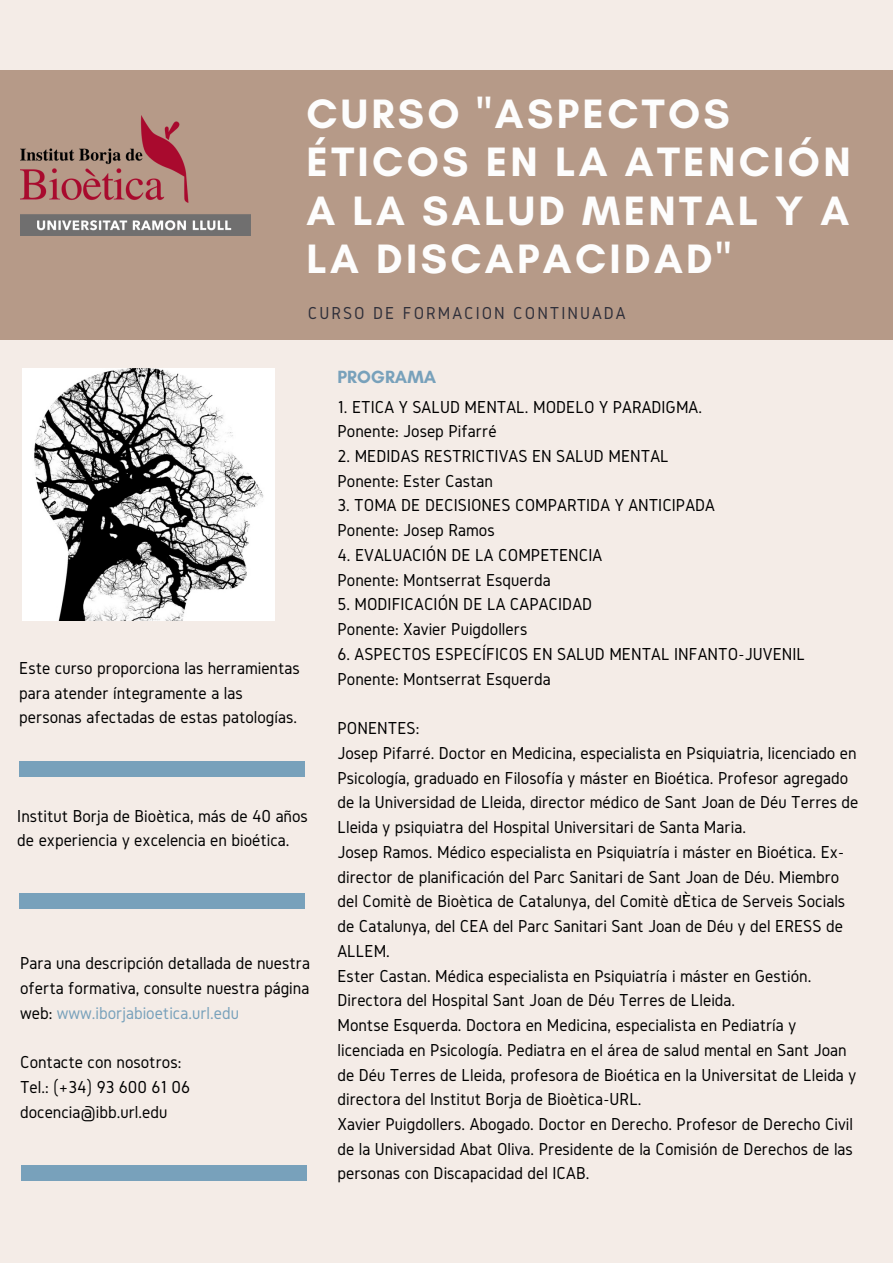
<style>
.page{position:relative;width:893px;height:1264px;background:#fff}
.page>*{position:absolute;margin:0;border:0;box-sizing:border-box;transform-origin:0 0}
.t1{font:700 41.85px/48.3px "Glacial Indifference";letter-spacing:.08em;color:#fdfdfd}
.t2{font:18px/24.8px "Gidole";color:#000}
.t3{font:18px "Gidole";letter-spacing:.11em;color:#2f2f3a}
.t4{font:700 18px "Glacial Indifference";color:#78a1bb}
.s1{color:#78a1bb}
</style>
<div class="page">
<div style="left:0;top:0;width:892px;height:1262px;background:#f4ece7"></div>
<div style="left:0;top:70px;width:892px;height:269px;background:#b69a88"></div>
<img style="left:23px;top:368px;width:252px;height:252px">
<div style="left:21px;top:1165px;width:285px;height:15px;background:#78a1bb"></div>
<div style="left:19px;top:893px;width:286px;height:16px;background:#78a1bb"></div>
<div style="left:19px;top:761px;width:285px;height:15px;background:#78a1bb"></div>
<img style="left:20px;top:115px;width:231px;height:121px">
<h1 class="t1" style="left:306px;top:89px;width:545px">CURSO "ASPECTOS<br>ÉTICOS EN LA ATENCIÓN<br>A LA SALUD MENTAL Y A<br>LA DISCAPACIDAD"</h1>
<p class="t3" style="left:308px;top:303px;width:319px">CURSO DE FORMACION CONTINUADA</p>
<p class="t2" style="left:19px;top:655px;width:282px">Este curso proporciona las herramientas para atender íntegramente a las personas afectadas de estas patologías.</p>
<p class="t2" style="left:17px;top:803px;width:292px">Institut Borja de Bioètica, más de 40 años de experiencia y excelencia en bioética.</p>
<p class="t2" style="left:20px;top:950px;width:291px;text-align:justify">Para una descripción detallada de nuestra oferta formativa, consulte nuestra página web: <span class="s1">www.iborjabioetica.url.edu</span></p>
<p class="t2" style="left:20px;top:1049px;width:172px">Contacte con nosotros:<br>Tel.: (+34) 93 600 61 06 docencia@ibb.url.edu</p>
<p class="t4" style="left:337px;top:365px;width:100px">PROGRAMA</p>
<p class="t2" style="left:337px;top:394px;width:366px">1. ÉTICA Y SALUD MENTAL. MODELO Y PARADIGMA.<br>Ponente: Josep Pifarré</p>
<p class="t2" style="left:337px;top:443px;width:333px">2. MEDIDAS RESTRICTIVAS EN SALUD MENTAL<br>Ponente: Ester Castan</p>
<p class="t2" style="left:337px;top:493px;width:379px">3. TOMA DE DECISIONES COMPARTIDA Y ANTICIPADA<br>Ponente: Josep Ramos</p>
<p class="t2" style="left:337px;top:542px;width:266px">4. EVALUACIÓN DE LA COMPETENCIA<br>Ponente: Montserrat Esquerda</p>
<p class="t2" style="left:337px;top:592px;width:256px">5. MODIFICACIÓN DE LA CAPACIDAD<br>Ponente: Xavier Puigdollers</p>
<p class="t2" style="left:337px;top:641px;width:469px">6. ASPECTOS ESPECÍFICOS EN SALUD MENTAL INFANTO-JUVENIL<br>Ponente: Montserrat Esquerda</p>
<p class="t2" style="left:337px;top:715px;width:522px">PONENTES:<br>Josep Pifarré. Doctor en Medicina, especialista en Psiquiatria, licenciado en Psicología, graduado en Filosofía y máster en Bioética. Profesor agregado de la Universidad de Lleida, director médico de Sant Joan de Déu Terres de Lleida y psiquiatra del Hospital Universitari de Santa Maria.<br>Josep Ramos. Médico especialista en Psiquiatría i máster en Bioética. Ex&shy;director de planificación del Parc Sanitari de Sant Joan de Déu. Miembro del Comitè de Bioètica de Catalunya, del Comitè d’Ètica de Serveis Socials de Catalunya, del CEA del Parc Sanitari Sant Joan de Déu y del ERESS de ALLEM.<br>Ester Castan. Médica especialista en Psiquiatría i máster en Gestión.<br>Directora del Hospital Sant Joan de Déu Terres de Lleida.<br>Montse Esquerda. Doctora en Medicina, especialista en Pediatría y licenciada en Psicología. Pediatra en el área de salud mental en Sant Joan de Déu Terres de Lleida, profesora de Bioética en la Universitat de Lleida y directora del Institut Borja de Bioètica-URL.<br>Xavier Puigdollers. Abogado. Doctor en Derecho. Profesor de Derecho Civil de la Universidad Abat Oliva. Presidente de la Comisión de Derechos de las personas con Discapacidad del ICAB.</p>
</div>
